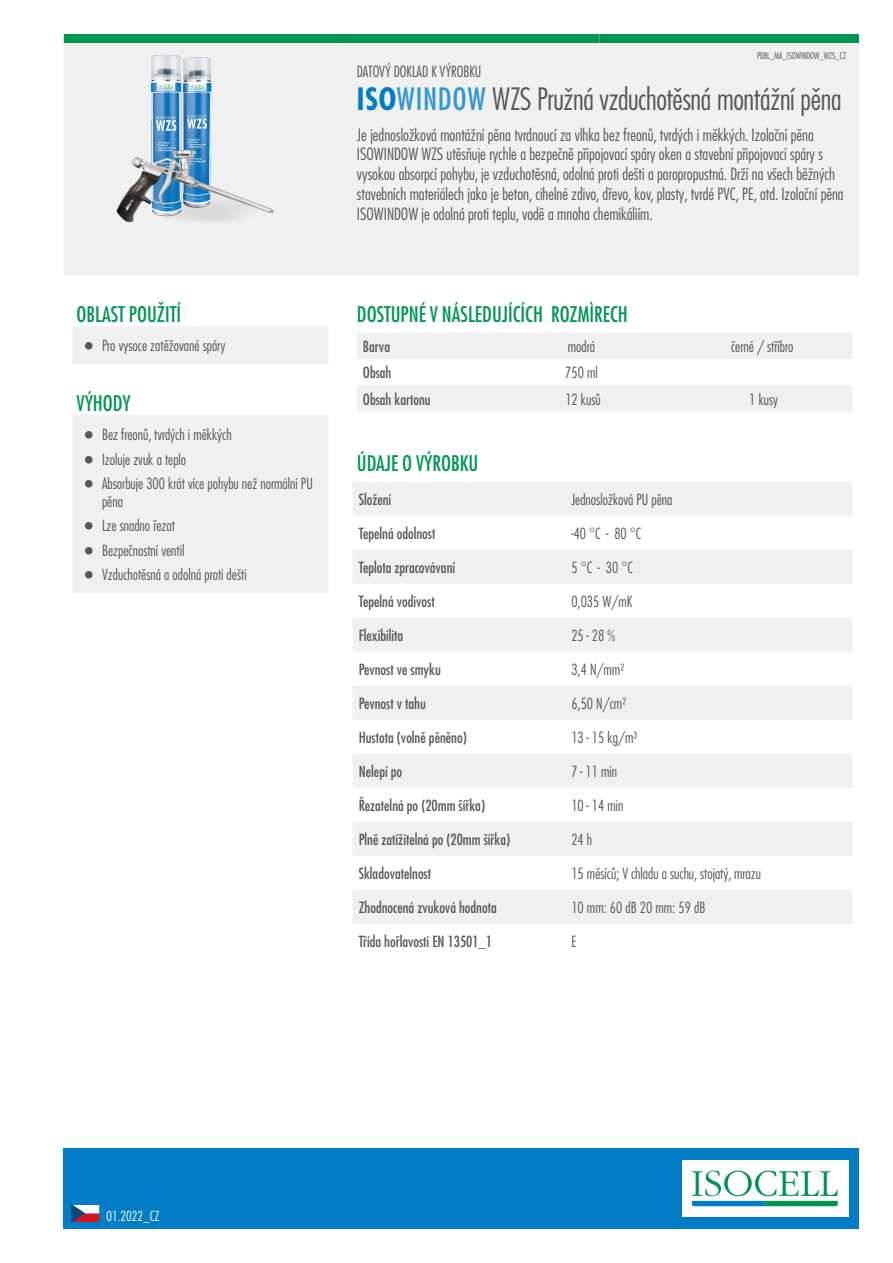
<style>
.page{position:relative;width:893px;height:1263px;background:#fff}
.page>*{position:absolute;margin:0;border:0;box-sizing:border-box;transform-origin:0 0}
.t1{font:300 condensed 30px "Futura LT Pro";letter-spacing:-.01em;color:#575756}
.t2{font:500 condensed 21px "Futura LT Pro";color:#009652}
.t3{font:300 condensed 16.5px/19.8px "Futura LT Pro";color:#575756}
.t4{font:300 condensed 15px/24.5px "Futura LT Pro";color:#575756}
.t5{font:500 condensed 15px "Futura LT Pro";color:#575756}
.t6{font:300 condensed 13.5px "Futura LT Pro";color:#fff}
.t7{font:300 condensed 9px "Futura LT Pro";letter-spacing:-.01em;color:#575756}
.s1{font-weight:700;color:#007dc6}
.s2{font-weight:500;color:#3397d1}
</style>
<div class="page">
<div style="left:64px;top:1148px;width:795px;height:81px;background:#007dc6"></div>
<div style="left:682px;top:1160px;width:166px;height:57px;background:#fff"></div>
<svg style="left:692px;top:1170px;width:146px;height:36px"></svg>
<svg style="left:71px;top:1205px;width:28px;height:16px"></svg>
<div style="left:64px;top:43px;width:795px;height:232px;background:#f0f0f0"></div>
<div style="left:64px;top:34px;width:276px;height:9px;background:#009652"></div>
<div style="left:340px;top:34px;width:259px;height:9px;background:#009652"></div>
<div style="left:599px;top:34px;width:260px;height:9px;background:#009652"></div>
<svg style="left:72px;top:326px;width:256px;height:267px;fill:#f0f0f0"></svg>
<svg style="left:357px;top:333px;width:495px;height:79px"></svg>
<svg style="left:353px;top:482px;width:499px;height:442px;fill:#f0f0f0"></svg>
<img style="left:64px;top:46px;width:281px;height:196px">
<svg style="left:85px;top:342px;width:8px;height:8px"></svg>
<svg style="left:85px;top:431px;width:8px;height:8px"></svg>
<svg style="left:85px;top:456px;width:8px;height:7px"></svg>
<svg style="left:85px;top:480px;width:8px;height:7px"></svg>
<svg style="left:85px;top:522px;width:8px;height:8px"></svg>
<svg style="left:85px;top:547px;width:8px;height:7px"></svg>
<svg style="left:85px;top:571px;width:8px;height:8px"></svg>
<p class="t2" style="left:77px;top:300px;width:106px">OBLAST POUŽITÍ</p>
<p class="t4" style="left:102px;top:334px;width:125px">Pro vysoce zatěžované spáry</p>
<p class="t2" style="left:77px;top:389px;width:56px">VÝHODY</p>
<p class="t4" style="left:102px;top:422px;width:212px">Bez freonů, tvrdých i měkkých<br>Izoluje zvuk a teplo<br>Absorbuje 300 krát více pohybu než normální PU</p>
<p class="t4" style="left:102px;top:489px;width:146px">pěna<br>Lze snadno řezat<br>Bezpečnostní ventil<br>Vzduchotěsná a odolná proti dešti</p>
<p class="t7" style="left:757px;top:50px;width:91px">PDBL_MA_ISOWINDOW_WZS_CZ</p>
<h1 class="t1" style="left:357px;top:80px;width:486px"><span class="s1">ISO</span><span class="s2">WINDOW</span> WZS Pružná vzduchotěsná montážní pěna</h1>
<p class="t3" style="left:357px;top:125px;width:488px">Je jednosložková montážní pěna tvrdnoucí za vlhka bez freonů, tvrdých i měkkých. Izolační pěna ISOWINDOW WZS utěsňuje rychle a bezpečně připojovací spáry oken a stavební připojovací spáry s vysokou absorpcí pohybu, je vzduchotěsná, odolná proti dešti a paropropustná. Drží na všech běžných stavebních materiálech jako je beton, cihelné zdivo, dřevo, kov, plasty, tvrdé PVC, PE, atd. Izolační pěna ISOWINDOW je odolná proti teplu, vodě a mnoha chemikáliím.</p>
<p class="t4" style="left:357px;top:59px;width:126px">DATOVÝ DOKLAD K VÝROBKU</p>
<p class="t2" style="left:357px;top:300px;width:272px">DOSTUPNÉ V NÁSLEDUJÍCÍCH ROZMÌRECH</p>
<p class="t5" style="left:363px;top:336px;width:29px">Barva</p>
<p class="t4" style="left:568px;top:334px;width:29px">modrá</p>
<p class="t4" style="left:731px;top:334px;width:64px">černé / stříbro</p>
<p class="t5" style="left:363px;top:362px;width:30px">Obsah</p>
<p class="t4" style="left:565px;top:360px;width:34px">750 ml</p>
<p class="t5" style="left:363px;top:389px;width:69px">Obsah kartonu</p>
<p class="t4" style="left:565px;top:387px;width:37px">12 kusů</p>
<p class="t4" style="left:749px;top:387px;width:30px">1 kusy</p>
<p class="t2" style="left:357px;top:449px;width:123px">ÚDAJE O VÝROBKU</p>
<p class="t5" style="left:359px;top:489px;width:34px">Složení</p>
<p class="t4" style="left:571px;top:487px;width:103px">Jednosložková PU pěna</p>
<p class="t5" style="left:359px;top:523px;width:78px">Tepelná odolnost</p>
<p class="t4" style="left:571px;top:521px;width:72px">-40 °C - 80 °C</p>
<p class="t5" style="left:359px;top:557px;width:98px">Teplota zpracovávaní</p>
<p class="t4" style="left:571px;top:555px;width:63px">5 °C - 30 °C</p>
<p class="t5" style="left:359px;top:591px;width:77px">Tepelná vodivost</p>
<p class="t4" style="left:571px;top:589px;width:62px">0,035 W/mK</p>
<p class="t5" style="left:359px;top:625px;width:46px">Flexibilita</p>
<p class="t4" style="left:571px;top:623px;width:45px">25 - 28 %</p>
<p class="t5" style="left:359px;top:659px;width:84px">Pevnost ve smyku</p>
<p class="t4" style="left:571px;top:657px;width:54px">3,4 N/mm²</p>
<p class="t5" style="left:359px;top:693px;width:69px">Pevnost v tahu</p>
<p class="t4" style="left:571px;top:691px;width:56px">6,50 N/cm²</p>
<p class="t5" style="left:359px;top:727px;width:110px">Hustota (volně pěněno)</p>
<p class="t4" style="left:571px;top:725px;width:67px">13 - 15 kg/m³</p>
<p class="t5" style="left:359px;top:761px;width:45px">Nelepí po</p>
<p class="t4" style="left:571px;top:759px;width:47px">7 - 11 min</p>
<p class="t5" style="left:359px;top:795px;width:128px">Řezatelná po (20mm šířka)</p>
<p class="t4" style="left:571px;top:793px;width:54px">10 - 14 min</p>
<p class="t5" style="left:359px;top:829px;width:153px">Plně zatížitelná po (20mm šířka)</p>
<p class="t4" style="left:571px;top:827px;width:22px">24 h</p>
<p class="t5" style="left:359px;top:863px;width:74px">Skladovatelnost</p>
<p class="t4" style="left:571px;top:861px;width:191px">15 měsíců; V chladu a suchu, stojatý, mrazu</p>
<p class="t5" style="left:359px;top:897px;width:140px">Zhodnocená zvuková hodnota</p>
<p class="t4" style="left:571px;top:895px;width:135px">10 mm: 60 dB 20 mm: 59 dB</p>
<p class="t5" style="left:359px;top:931px;width:135px">Třída hořlavosti EN 13501_1</p>
<p class="t4" style="left:571px;top:929px;width:7px">E</p>
<p class="t6" style="left:107px;top:1208px;width:54px">01.2022_CZ</p>
</div>
